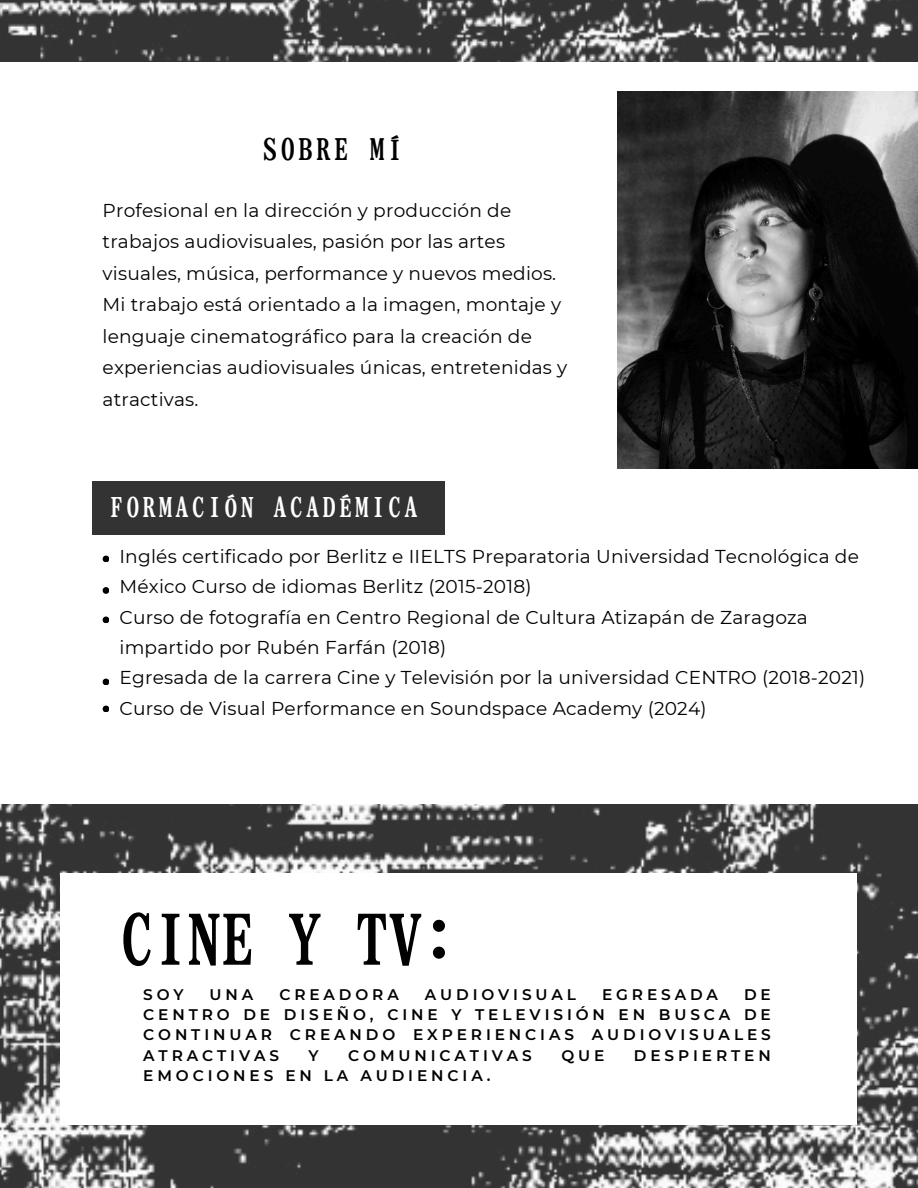
<style>
.page{position:relative;width:918px;height:1188px;background:#fff}
.page>*{position:absolute;margin:0;border:0;box-sizing:border-box;transform-origin:0 0}
.t1{font:700 67.05px "BIZUD Mincho";color:#000}
.t2{font:700 28.5px "BIZUD Mincho";letter-spacing:.125em;color:#000}
.t3{font:700 26.1px "BIZUD Mincho";letter-spacing:.125em;color:#fff}
.t4{font:18.6px/31.5px "Montserrat";letter-spacing:.01em;color:#000}
.t5{font:600 15.3px/20.2px "Montserrat";letter-spacing:.255em;color:#000;text-align:justify}
</style>
<div class="page">
<div style="left:92px;top:481px;width:352px;height:54px;background:#333"></div>
<img style="left:0;top:805px;width:918px;height:383px">
<svg style="left:103px;top:556px;width:6px;height:6px"></svg>
<svg style="left:103px;top:587px;width:6px;height:7px"></svg>
<svg style="left:103px;top:617px;width:6px;height:6px"></svg>
<svg style="left:103px;top:706px;width:6px;height:6px"></svg>
<svg style="left:103px;top:679px;width:6px;height:6px"></svg>
<div style="left:61px;top:874px;width:796px;height:251px;background:#fff"></div>
<img style="left:0;top:0;width:918px;height:62px">
<img style="left:618px;top:92px;width:300px;height:377px">
<h3 class="t2" style="left:263px;top:135px;width:141px">SOBRE MÍ</h3>
<p class="t4" style="left:103px;top:195px;width:466px">Profesional en la dirección y producción de trabajos audiovisuales, pasión por las artes visuales, música, performance y nuevos medios.<br>Mi trabajo está orientado a la imagen, montaje y lenguaje cinematográfico para la creación de experiencias audiovisuales únicas, entretenidas y atractivas.</p>
<h2 class="t3" style="left:110px;top:494px;width:309px">FORMACIÓN ACADÉMICA</h2>
<h3 class="t4" style="left:119px;top:541px;width:747px;line-height:30.3px">Inglés certificado por Berlitz e IIELTS Preparatoria Universidad Tecnológica de México Curso de idiomas Berlitz (2015-2018)<br>Curso de fotografía en Centro Regional de Cultura Atizapán de Zaragoza impartido por Rubén Farfán (2018)<br>Egresada de la carrera Cine y Televisión por la universidad CENTRO (2018-2021)<br>Curso de Visual Performance en Soundspace Academy (2024)</h3>
<p class="t1" style="left:120px;top:906px;width:337px">CINE Y TV:</p>
<h2 class="t5" style="left:143px;top:984px;width:42px">SOY</h2>
<h2 class="t5" style="left:210px;top:984px;width:45px">UNA</h2>
<h2 class="t5" style="left:279px;top:984px;width:121px">CREADORA</h2>
<h2 class="t5" style="left:425px;top:984px;width:153px">AUDIOVISUAL</h2>
<h2 class="t5" style="left:602px;top:984px;width:117px">EGRESADA</h2>
<h2 class="t5" style="left:143px;top:984px;width:629px;text-indent:601px">D E CENTRO DE DISEÑO, CINE Y TELEVISIÓN EN BUSCA DE CONTINUAR CREANDO EXPERIENCIAS AUDIOVISUALES ATRACTIVAS</h2>
<h2 class="t5" style="left:309px;top:1045px;width:12px">Y</h2>
<h2 class="t5" style="left:348px;top:1045px;width:185px">COMUNICATIVAS</h2>
<h2 class="t5" style="left:561px;top:1045px;width:45px">QUE</h2>
<h2 class="t5" style="left:634px;top:1045px;width:138px">DESPIERTEN</h2>
<h2 class="t5" style="left:143px;top:1065px;width:349px">EMOCIONES EN LA AUDIENCIA.</h2>
</div>
